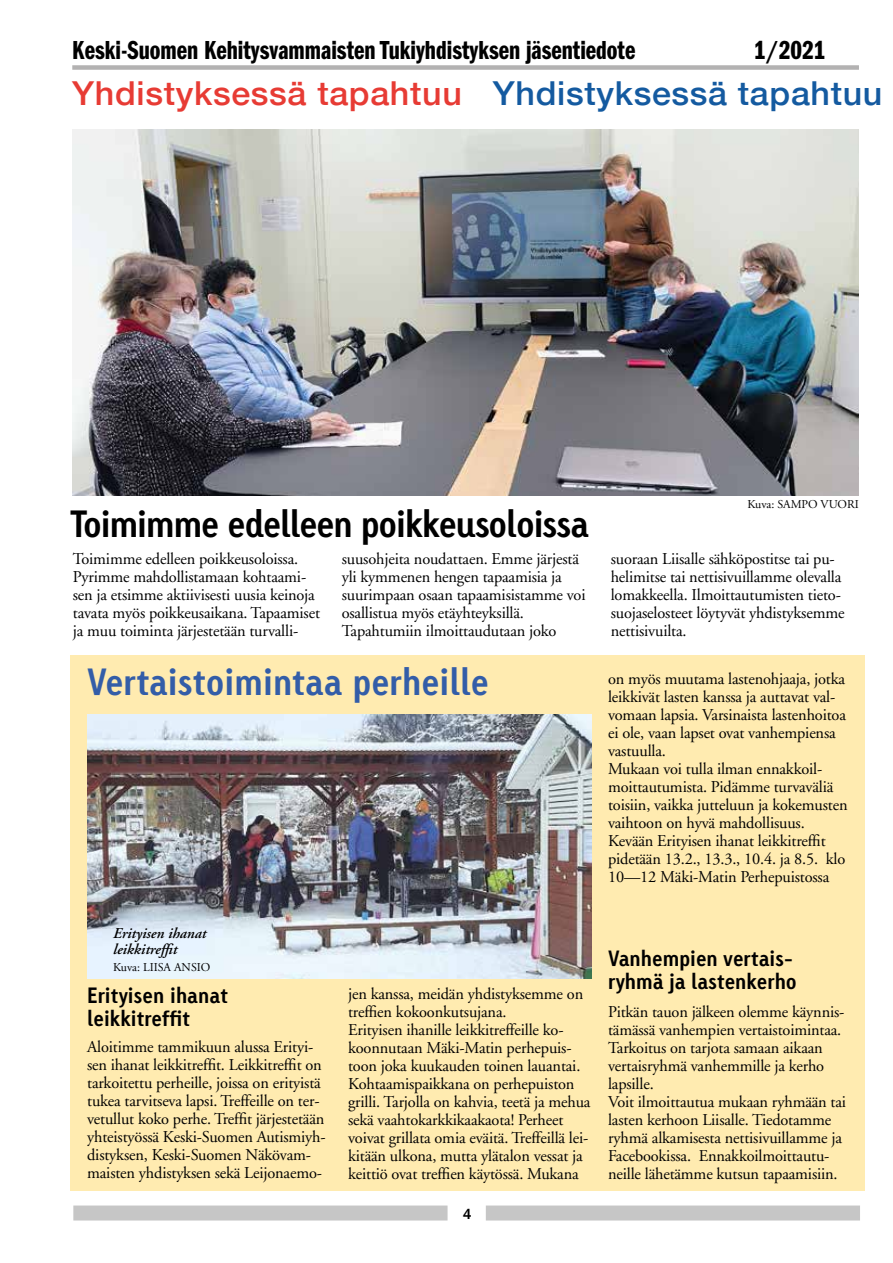
<style>
.page{position:relative;width:893px;height:1263px;background:#fff}
.page>*{position:absolute;margin:0;border:0;box-sizing:border-box;transform-origin:0 0}
.t1{font:700 36px "Linotype Tetria";letter-spacing:-.03em;color:#000}
.t2{font:700 36px "Linotype Tetria";color:#335da8}
.t3{font:500 33px "Helvetica Neue";letter-spacing:.02em;color:#e73b34}
.t4{font:27px "Franklin Gothic LT Demi Cmpr";color:#000}
.t5{font:700 21px/22.5px "Linotype Tetria";color:#000}
.t6{font:16.5px/18px "Adobe Garamond LT";letter-spacing:-.01em;color:#000}
.t7{font:italic 600 15px/16.5px "Adobe Garamond LT";color:#000}
.t8{font:500 15px "Franklin Gothic LT";color:#000}
.t9{font:12px "Adobe Garamond LT";color:#000}
.s1{color:#145aa0}
</style>
<div class="page">
<div style="left:72px;top:65px;width:787px;height:5px;background:#b3b2b2"></div>
<div style="left:73px;top:1205px;width:375px;height:15px;background:#c6c6c6"></div>
<div style="left:486px;top:1205px;width:374px;height:15px;background:#c6c6c6"></div>
<div style="left:70px;top:655px;width:794px;height:536px;background:#ffebb0"></div>
<img style="left:72px;top:130px;width:787px;height:365px">
<img style="left:87px;top:714px;width:504px;height:264px">
<h3 class="t4" style="left:72px;top:36px;width:564px">Keski-Suomen Kehitysvammaisten Tukiyhdistyksen jäsentiedote</h3>
<h3 class="t4" style="left:754px;top:36px;width:73px">1/2021</h3>
<h2 class="t3" style="left:72px;top:67px;width:812px">Yhdistyksessä tapahtuu <span class="s1">Yhdistyksessä tapahtuu</span></h2>
<h1 class="t1" style="left:70px;top:501px;width:520px">Toimimme edelleen poikkeusoloissa</h1>
<p class="t9" style="left:747px;top:497px;width:113px">Kuva: SAMPO VUORI</p>
<p class="t6" style="left:73px;top:550px;width:249px">Toimimme edelleen poikkeusoloissa.<br>Pyrimme mahdollistamaan kohtaami&shy;sen ja etsimme aktiivisesti uusia keinoja tavata myös poikkeusaikana. Tapaamiset ja muu toiminta järjestetään turvalli-</p>
<p class="t6" style="left:342px;top:550px;width:245px">suusohjeita noudattaen. Emme järjestä yli kymmenen hengen tapaamisia ja suurimpaan osaan tapaamisistamme voi osallistua myös etäyhteyksillä.<br>Tapahtumiin ilmoittaudutaan joko</p>
<p class="t6" style="left:611px;top:550px;width:235px">suoraan Liisalle sähköpostitse tai pu&shy;helimitse tai nettisivuillamme olevalla lomakkeella. Ilmoittautumisten tieto&shy;suojaselosteet löytyvät yhdistyksemme nettisivuilta.</p>
<h1 class="t2" style="left:87px;top:660px;width:403px">Vertaistoimintaa perheille</h1>
<p class="t6" style="left:608px;top:670px;width:241px">on myös muutama lastenohjaaja, jotka leikkivät lasten kanssa ja auttavat val&shy;vomaan lapsia. Varsinaista lastenhoitoa ei ole, vaan lapset ovat vanhempiensa vastuulla.<br>Mukaan voi tulla ilman ennakkoil&shy;moittautumista. Pidämme turvaväliä toisiin, vaikka jutteluun ja kokemusten vaihtoon on hyvä mahdollisuus.<br>Kevään Erityisen ihanat leikkitreffit pidetään 13.2., 13.3., 10.4. ja 8.5. klo 10—12 Mäki-Matin Perhepuistossa</p>
<p class="t7" style="left:113px;top:925px;width:95px">Erityisen ihanat leikkitreffit</p>
<p class="t9" style="left:113px;top:960px;width:99px">Kuva: LIISA ANSIO</p>
<p class="t5" style="left:87px;top:984px;width:142px">Erityisen ihanat leikkitreffit</p>
<p class="t6" style="left:87px;top:1038px;width:240px">Aloitimme tammikuun alussa Erityi&shy;sen ihanat leikkitreffit. Leikkitreffit on tarkoitettu perheille, joissa on erityistä tukea tarvitseva lapsi. Treffeille on ter&shy;vetullut koko perhe. Treffit järjestetään yhteistyössä Keski-Suomen Autismiyh&shy;distyksen, Keski-Suomen Näkövam&shy;maisten yhdistyksen sekä Leijonaemo-</p>
<p class="t6" style="left:348px;top:984px;width:244px">jen kanssa, meidän yhdistyksemme on treffien kokoonkutsujana.<br>Erityisen ihanille leikkitreffeille ko&shy;koonnutaan Mäki-Matin perhepuis&shy;toon joka kuukauden toinen lauantai.<br>Kohtaamispaikkana on perhepuiston grilli. Tarjolla on kahvia, teetä ja mehua sekä vaahtokarkkikaakaota! Perheet voivat grillata omia eväitä. Treffeillä lei&shy;kitään ulkona, mutta ylätalon vessat ja keittiö ovat treffien käytössä. Mukana</p>
<p class="t8" style="left:463px;top:1205px;width:10px">4</p>
<p class="t5" style="left:608px;top:947px;width:190px">Vanhempien vertais&shy;ryhmä ja lastenkerho</p>
<p class="t6" style="left:608px;top:1003px;width:239px">Pitkän tauon jälkeen olemme käynnis&shy;tämässä vanhempien vertaistoimintaa.<br>Tarkoitus on tarjota samaan aikaan vertaisryhmä vanhemmille ja kerho lapsille.<br>Voit ilmoittautua mukaan ryhmään tai lasten kerhoon Liisalle. Tiedotamme ryhmä alkamisesta nettisivuillamme ja Facebookissa. Ennakkoilmoittautu&shy;neille lähetämme kutsun tapaamisiin.</p>
</div>
